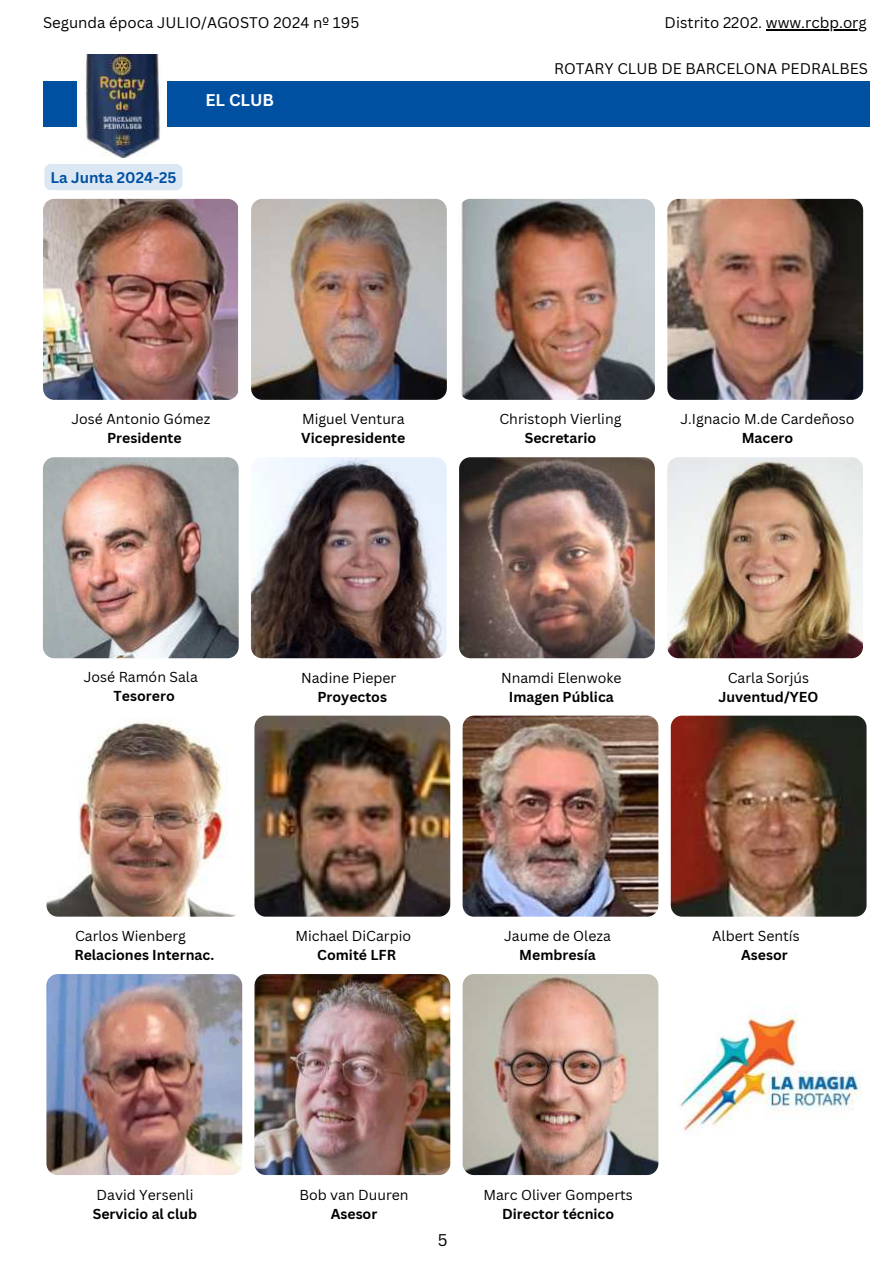
<style>
.page{position:relative;width:894px;height:1264px;background:#fff}
.page>*{position:absolute;margin:0;border:0;box-sizing:border-box;transform-origin:0 0}
.t1{font:700 16.5px "Canva Sans";color:#fff}
.t2{font:16.5px "Canva Sans";color:#000}
.t3{font:15px "Canva Sans";color:#000}
.t4{font:700 15px "Canva Sans";color:#0050a2}
.t5{font:14.1px "Canva Sans";color:#000}
.t6{font:700 14.1px "Canva Sans";color:#000}
</style>
<div class="page">
<div style="left:43px;top:81px;width:826px;height:45px;background:#0050a2"></div>
<div style="left:78px;top:27px;width:89px;height:119px;background:#fff"></div>
<img style="left:84px;top:54px;width:76px;height:103px">
<div style="left:44px;top:164px;width:138px;height:26px;background:#dbe7f3;border-radius:7px"></div>
<hr style="left:765px;top:29px;width:101px;height:2px;background:#000">
<img style="left:43px;top:199px;width:195px;height:201px;border-radius:11px">
<img style="left:251px;top:199px;width:195px;height:201px;border-radius:11px">
<img style="left:459px;top:199px;width:195px;height:201px;border-radius:11px">
<img style="left:667px;top:199px;width:195px;height:201px;border-radius:11px">
<img style="left:43px;top:457px;width:195px;height:201px;border-radius:11px">
<img style="left:251px;top:457px;width:195px;height:201px;border-radius:11px">
<img style="left:459px;top:457px;width:195px;height:201px;border-radius:11px">
<img style="left:667px;top:457px;width:195px;height:201px;border-radius:11px">
<img style="left:46px;top:715px;width:196px;height:201px;border-radius:11px">
<img style="left:254px;top:715px;width:196px;height:201px;border-radius:11px">
<img style="left:462px;top:715px;width:196px;height:201px;border-radius:11px">
<img style="left:670px;top:715px;width:196px;height:201px;border-radius:11px">
<img style="left:46px;top:974px;width:196px;height:200px;border-radius:11px">
<img style="left:254px;top:974px;width:196px;height:200px;border-radius:11px">
<img style="left:462px;top:974px;width:196px;height:200px;border-radius:11px">
<img style="left:670px;top:974px;width:196px;height:200px;border-radius:11px">
<p class="t3" style="left:43px;top:14px;width:318px">Segunda época JULIO/AGOSTO 2024 nº 195</p>
<p class="t3" style="left:664px;top:14px;width:204px">Distrito 2202. www.rcbp.org</p>
<p class="t4" style="left:50px;top:168px;width:128px">La Junta 2024-25</p>
<p class="t1" style="left:205px;top:90px;width:70px">EL CLUB</p>
<p class="t3" style="left:554px;top:60px;width:315px">ROTARY CLUB DE BARCELONA PEDRALBES</p>
<p class="t5" style="left:71px;top:410px;width:140px">José Antonio Gómez</p>
<p class="t6" style="left:107px;top:429px;width:76px">Presidente</p>
<p class="t5" style="left:84px;top:668px;width:116px">José Ramón Sala</p>
<p class="t6" style="left:114px;top:687px;width:63px">Tesorero</p>
<p class="t5" style="left:302px;top:410px;width:104px">Miguel Ventura</p>
<p class="t6" style="left:301px;top:429px;width:105px">Vicepresidente</p>
<p class="t5" style="left:301px;top:669px;width:97px">Nadine Pieper</p>
<p class="t6" style="left:317px;top:688px;width:71px">Proyectos</p>
<p class="t5" style="left:499px;top:410px;width:123px">Christoph Vierling</p>
<p class="t6" style="left:524px;top:429px;width:73px">Secretario</p>
<p class="t5" style="left:680px;top:410px;width:176px">J.Ignacio M.de Cardeñoso</p>
<p class="t6" style="left:741px;top:429px;width:53px">Macero</p>
<p class="t5" style="left:501px;top:669px;width:122px">Nnamdi Elenwoke</p>
<p class="t6" style="left:508px;top:688px;width:106px">Imagen Pública</p>
<p class="t5" style="left:727px;top:669px;width:83px">Carla Sorjús</p>
<p class="t6" style="left:718px;top:688px;width:102px">Juventud/YEO</p>
<p class="t5" style="left:75px;top:927px;width:112px">Carlos Wienberg</p>
<p class="t6" style="left:74px;top:946px;width:141px">Relaciones Internac.</p>
<p class="t5" style="left:295px;top:927px;width:117px">Michael DiCarpio</p>
<p class="t6" style="left:317px;top:946px;width:80px">Comité LFR</p>
<p class="t5" style="left:504px;top:927px;width:108px">Jaume de Oleza</p>
<p class="t6" style="left:519px;top:946px;width:78px">Membresía</p>
<p class="t5" style="left:712px;top:927px;width:89px">Albert Sentís</p>
<p class="t6" style="left:741px;top:946px;width:48px">Asesor</p>
<p class="t5" style="left:97px;top:1186px;width:98px">David Yersenli</p>
<p class="t6" style="left:93px;top:1205px;width:106px">Servicio al club</p>
<p class="t5" style="left:299px;top:1186px;width:111px">Bob van Duuren</p>
<p class="t6" style="left:330px;top:1205px;width:48px">Asesor</p>
<p class="t2" style="left:438px;top:1230px;width:11px">5</p>
<p class="t5" style="left:483px;top:1186px;width:151px">Marc Oliver Gomperts</p>
<p class="t6" style="left:502px;top:1205px;width:113px">Director técnico</p>
</div>
